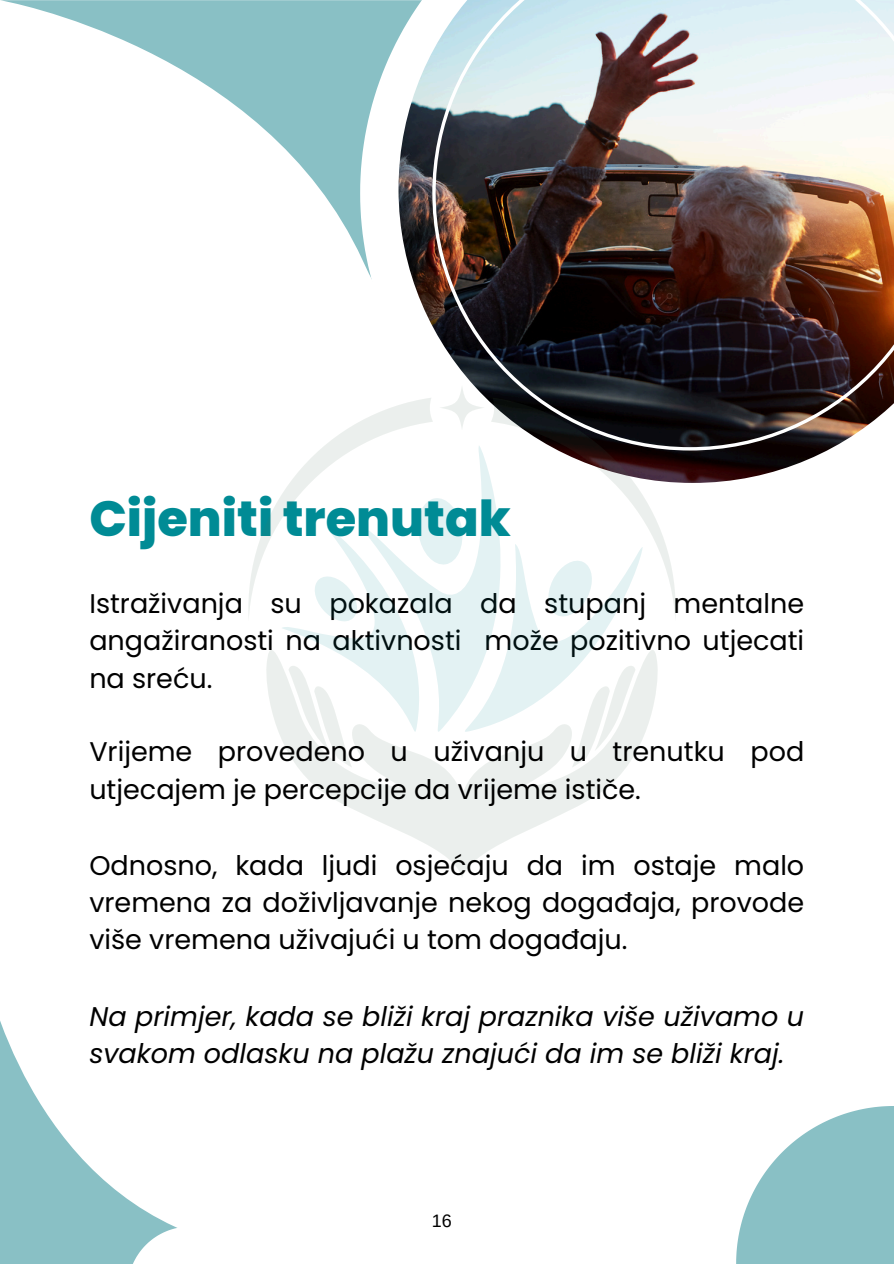
<style>
.page{position:relative;width:894px;height:1264px;background:#fff}
.page>*{position:absolute;margin:0;border:0;box-sizing:border-box;transform-origin:0 0}
.t1{font:800 49.5px "Poppins";color:#008b95}
.t2{font:27px/37.2px "Poppins";color:#000;text-align:justify}
.t3{font:italic 27px/37.2px "Poppins";color:#000}
.t4{font:18px "Arimo";color:#000}
</style>
<div class="page">
<svg style="left:0;top:0;width:360px;height:255px"></svg>
<svg style="left:0;top:1021px;width:173px;height:242px"></svg>
<svg style="left:360px;top:0;width:38px;height:279px"></svg>
<img style="left:398px;top:0;width:430px;height:483px">
<svg style="left:128px;top:1226px;width:49px;height:37px"></svg>
<svg style="left:736px;top:1106px;width:157px;height:157px"></svg>
<svg style="left:298px;top:767px;width:328px;height:110px"></svg>
<svg style="left:248px;top:397px;width:427px;height:370px"></svg>
<img style="left:432px;top:0;width:461px;height:450px">
<p class="t1" style="left:89px;top:484px;width:423px">Cijeniti trenutak</p>
<p class="t2" style="left:89px;top:585px;width:716px">Istraživanja su pokazala da stupanj mentalne angažiranosti na aktivnosti može pozitivno utjecati na sreću.</p>
<p class="t2" style="left:89px;top:733px;width:716px">Vrijeme provedeno u uživanju u trenutku pod utjecajem je percepcije da vrijeme ističe.</p>
<p class="t2" style="left:89px;top:847px;width:716px">Odnosno, kada ljudi osjećaju da im ostaje malo vremena za doživljavanje nekog događaja, provode više vremena uživajući u tom događaju.</p>
<p class="t3" style="left:89px;top:997px;width:716px">Na primjer, kada se bliži kraj praznika više uživamo u svakom odlasku na plažu znajući da im se bliži kraj.</p>
<p class="t4" style="left:431px;top:1210px;width:22px">16</p>
</div>
